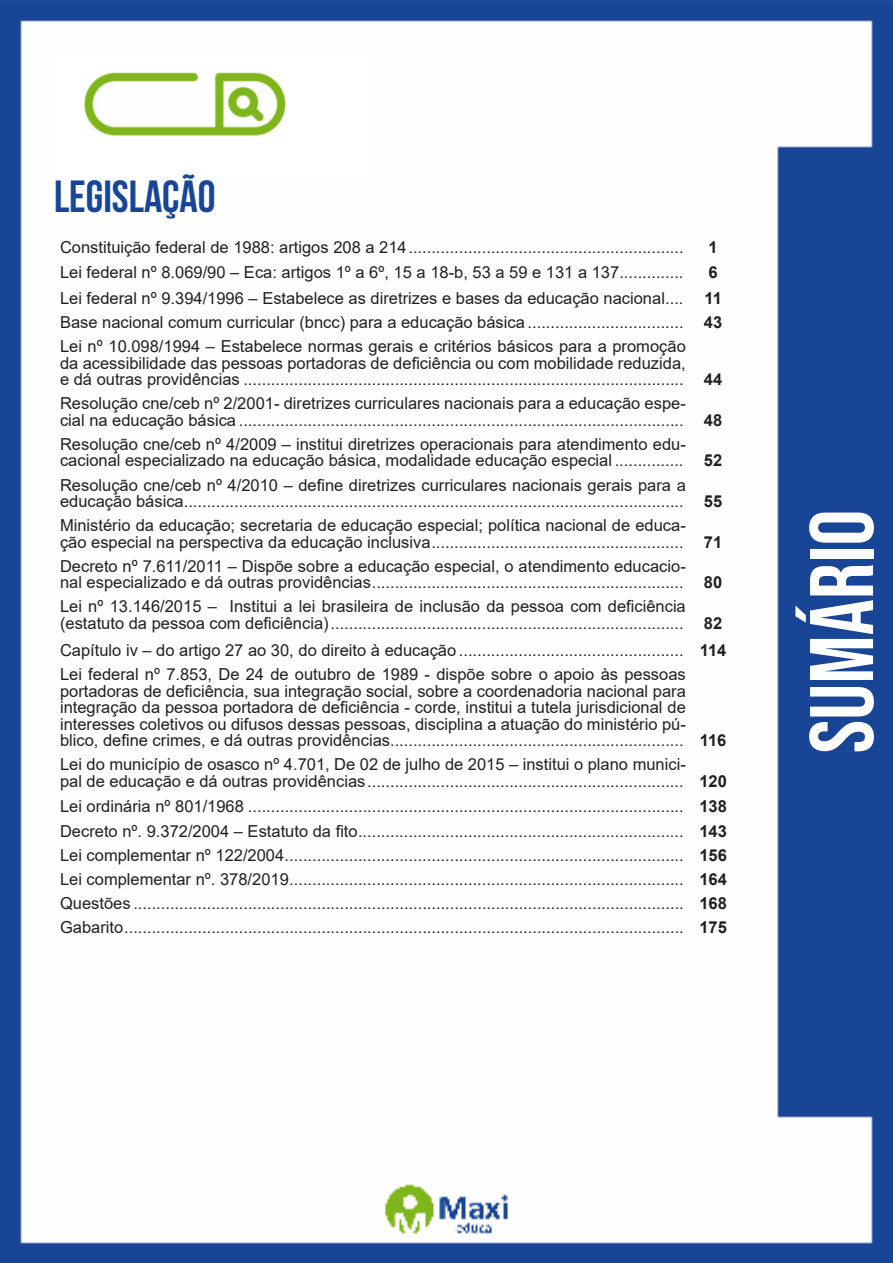
<style>
.page{position:relative;width:893px;height:1263px;background:#fff}
.page>*{position:absolute;margin:0;border:0;box-sizing:border-box;transform-origin:0 0}
.t1{font:90px "Bebas Neue";color:#fff}
.t2{font:700 45px "Bebas Neue";color:#184695}
.ALTERNATIVAS{font:16.5px/16.5px "Arial";color:#231f20}
.INDICE{font:700 16.5px "Arial";color:#231f20}
.TITULO_DE_LEI{font:700 16.5px "Arial";color:#231f20}
</style>
<div class="page">
<img style="left:0;top:0;width:893px;height:1263px">
<div style="left:55px;top:55px;width:317px;height:121px;background:#fff"></div>
<img style="left:84px;top:72px;width:201px;height:64px">
<p class="t2" style="left:54px;top:172px;width:163px">LEGISLAÇÃO</p>
<p class="ALTERNATIVAS" style="left:60px;top:239px;width:625px">Constituição federal de 1988: artigos 208 a 214............................................................</p>
<p class="INDICE" style="left:708px;top:236px;width:11px">1</p>
<p class="ALTERNATIVAS" style="left:60px;top:264px;width:625px">Lei federal nº 8.069/90 – Eca: artigos 1º a 6º, 15 a 18-b, 53 a 59 e 131 a 137..............</p>
<p class="INDICE" style="left:708px;top:260px;width:11px">6</p>
<p class="ALTERNATIVAS" style="left:60px;top:290px;width:625px">Lei federal nº 9.394/1996 – Estabelece as diretrizes e bases da educação nacional....</p>
<p class="INDICE" style="left:704px;top:287px;width:19px">11</p>
<p class="ALTERNATIVAS" style="left:60px;top:314px;width:625px">Base nacional comum curricular (bncc) para a educação básica ..................................</p>
<p class="INDICE" style="left:704px;top:311px;width:20px">43</p>
<p class="ALTERNATIVAS" style="left:60px;top:338px;width:627px;text-align:justify">Lei nº 10.098/1994 – Estabelece normas gerais e critérios básicos para a promoção da acessibilidade das pessoas portadoras de deficiência ou com mobilidade reduzida, e dá outras providências ................................................................................................</p>
<p class="INDICE" style="left:704px;top:368px;width:20px">44</p>
<p class="ALTERNATIVAS" style="left:60px;top:395px;width:627px">Resolução cne/ceb nº 2/2001- diretrizes curriculares nacionais para a educação espe&shy;cial na educação básica .................................................................................................</p>
<p class="ALTERNATIVAS" style="left:60px;top:436px;width:627px">Resolução cne/ceb nº 4/2009 – institui diretrizes operacionais para atendimento edu&shy;cacional especializado na educação básica, modalidade educação especial ...............</p>
<p class="ALTERNATIVAS" style="left:60px;top:476px;width:627px">Resolução cne/ceb nº 4/2010 – define diretrizes curriculares nacionais gerais para a educação básica.............................................................................................................</p>
<p class="ALTERNATIVAS" style="left:60px;top:517px;width:627px">Ministério da educação; secretaria de educação especial; política nacional de educa&shy;ção especial na perspectiva da educação inclusiva.......................................................</p>
<p class="ALTERNATIVAS" style="left:60px;top:557px;width:627px">Decreto nº 7.611/2011 – Dispõe sobre a educação especial, o atendimento educacio&shy;nal especializado e dá outras providências....................................................................</p>
<p class="ALTERNATIVAS" style="left:60px;top:598px;width:627px">Lei nº 13.146/2015 – Institui a lei brasileira de inclusão da pessoa com deficiência (estatuto da pessoa com deficiência).............................................................................</p>
<p class="INDICE" style="left:704px;top:408px;width:20px">48</p>
<p class="INDICE" style="left:704px;top:449px;width:20px">52</p>
<p class="INDICE" style="left:704px;top:490px;width:20px">55</p>
<p class="TITULO_DE_LEI" style="left:704px;top:530px;width:20px">71</p>
<p class="INDICE" style="left:704px;top:571px;width:20px">80</p>
<p class="INDICE" style="left:704px;top:611px;width:20px">82</p>
<p class="ALTERNATIVAS" style="left:60px;top:642px;width:625px">Capítulo iv – do artigo 27 ao 30, do direito à educação .................................................</p>
<p class="INDICE" style="left:700px;top:639px;width:28px">114</p>
<p class="ALTERNATIVAS" style="left:60px;top:666px;width:627px;text-align:justify">Lei federal nº 7.853, De 24 de outubro de 1989 - dispõe sobre o apoio às pessoas portadoras de deficiência, sua integração social, sobre a coordenadoria nacional para integração da pessoa portadora de deficiência - corde, institui a tutela jurisdicional de interesses coletivos ou difusos dessas pessoas, disciplina a atuação do ministério pú&shy;blico, define crimes, e dá outras providências................................................................</p>
<p class="INDICE" style="left:700px;top:729px;width:28px">116</p>
<p class="ALTERNATIVAS" style="left:60px;top:756px;width:627px">Lei do município de osasco nº 4.701, De 02 de julho de 2015 – institui o plano munici&shy;pal de educação e dá outras providências.....................................................................</p>
<p class="INDICE" style="left:699px;top:769px;width:29px">120</p>
<p class="ALTERNATIVAS" style="left:60px;top:798px;width:625px">Lei ordinária nº 801/1968 ...............................................................................................</p>
<p class="INDICE" style="left:699px;top:795px;width:29px">138</p>
<p class="ALTERNATIVAS" style="left:60px;top:822px;width:625px">Decreto nº. 9.372/2004 – Estatuto da fito.......................................................................</p>
<p class="INDICE" style="left:699px;top:819px;width:29px">143</p>
<p class="ALTERNATIVAS" style="left:60px;top:846px;width:625px">Lei complementar nº 122/2004.......................................................................................</p>
<p class="INDICE" style="left:699px;top:843px;width:29px">156</p>
<p class="ALTERNATIVAS" style="left:60px;top:870px;width:625px">Lei complementar nº. 378/2019......................................................................................</p>
<p class="INDICE" style="left:699px;top:867px;width:29px">164</p>
<p class="ALTERNATIVAS" style="left:60px;top:894px;width:625px">Questões ........................................................................................................................</p>
<p class="INDICE" style="left:699px;top:891px;width:29px">168</p>
<p class="ALTERNATIVAS" style="left:60px;top:918px;width:625px">Gabarito..........................................................................................................................</p>
<p class="INDICE" style="left:699px;top:915px;width:29px">175</p>
<h1 class="t1" style="left:791px;top:753px;width:245px;rotate:-90deg">sumário</h1>
</div>
